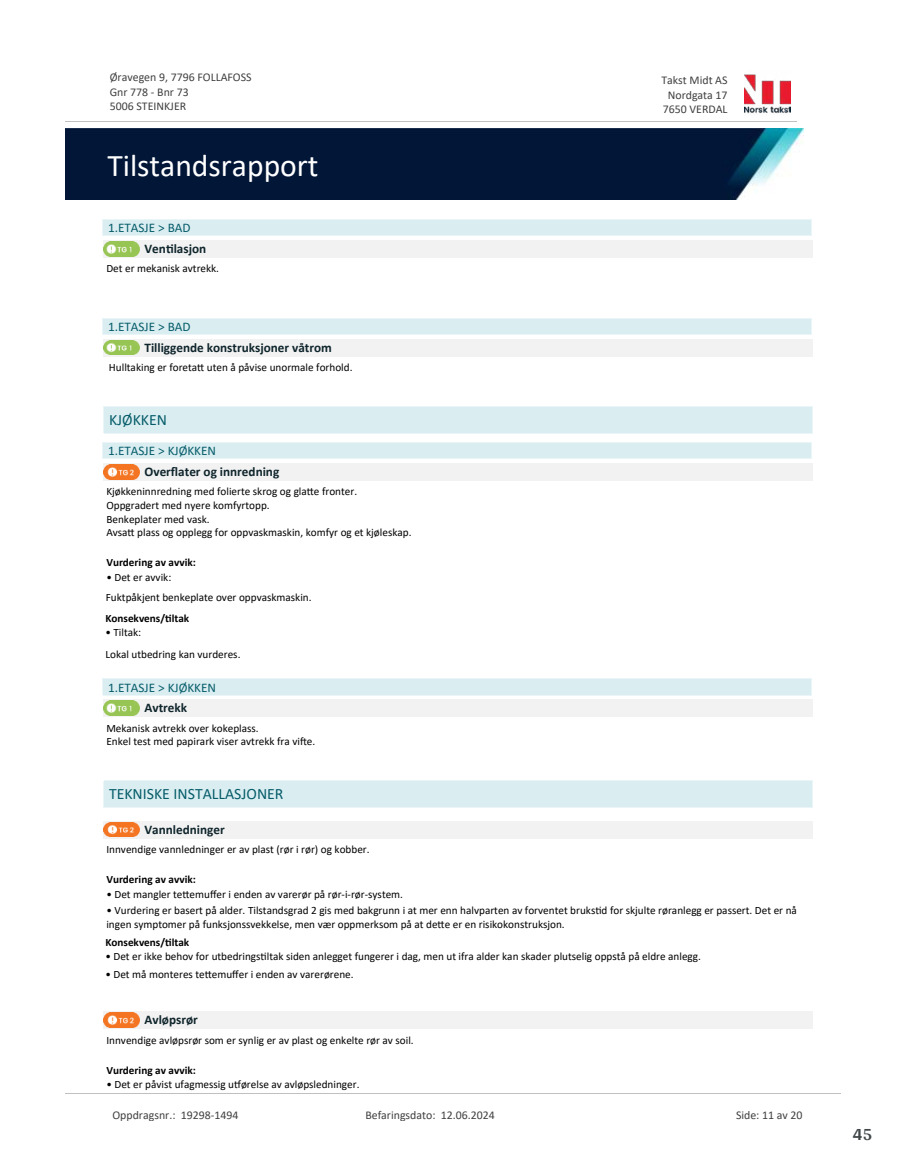
<style>
.page{position:relative;width:915px;height:1172px;background:#fff}
.page>*{position:absolute;margin:0;border:0;box-sizing:border-box;transform-origin:0 0}
.t1{font:31.65px "Calibri";color:#fff}
.t2{font:700 18px "Arya";color:#414749}
.t3{font:15.75px "Calibri";color:#065c69}
.t4{font:700 13.2px "Calibri";color:#0f252c}
.t5{font:13.2px "Calibri";color:#065c69}
.t6{font:11.85px/14.5px "Calibri";color:#404040}
.t7{font:11.25px/13.6px "Calibri";color:#000}
.t8{font:700 11.25px "Calibri";color:#000}
</style>
<div class="page">
<div style="left:104px;top:240px;width:708px;height:17px;background:#f2f2f2"></div>
<svg style="left:107px;top:256px;width:29px;height:1px"></svg>
<img style="left:104px;top:241px;width:35px;height:15px">
<div style="left:103px;top:219px;width:708px;height:16px;background:#daeef2"></div>
<hr style="left:103px;top:219px;width:708px;height:1px;background:#eaf5f7">
<hr style="left:103px;top:235px;width:708px;height:1px;background:#eaf5f7">
<div style="left:104px;top:339px;width:708px;height:18px;background:#f2f2f2"></div>
<img style="left:104px;top:340px;width:35px;height:15px">
<div style="left:103px;top:319px;width:708px;height:16px;background:#daeef2"></div>
<hr style="left:103px;top:318px;width:708px;height:1px;background:#eaf5f7">
<hr style="left:103px;top:335px;width:708px;height:1px;background:#eaf5f7">
<div style="left:104px;top:407px;width:708px;height:26px;background:#daeef2"></div>
<hr style="left:104px;top:406px;width:708px;height:1px;background:#eaf5f7">
<hr style="left:104px;top:433px;width:708px;height:1px;background:#eaf5f7">
<div style="left:104px;top:464px;width:708px;height:17px;background:#f2f2f2"></div>
<svg style="left:107px;top:464px;width:29px;height:16px"></svg>
<img style="left:104px;top:465px;width:35px;height:14px">
<div style="left:103px;top:443px;width:708px;height:16px;background:#daeef2"></div>
<hr style="left:103px;top:443px;width:708px;height:1px;background:#eaf5f7">
<hr style="left:103px;top:459px;width:708px;height:1px;background:#eaf5f7">
<div style="left:104px;top:700px;width:708px;height:17px;background:#f2f2f2"></div>
<svg style="left:107px;top:700px;width:29px;height:16px"></svg>
<img style="left:104px;top:701px;width:35px;height:14px">
<div style="left:103px;top:679px;width:708px;height:16px;background:#daeef2"></div>
<hr style="left:103px;top:679px;width:708px;height:1px;background:#eaf5f7">
<hr style="left:103px;top:695px;width:708px;height:1px;background:#eaf5f7">
<div style="left:104px;top:781px;width:708px;height:26px;background:#daeef2"></div>
<hr style="left:104px;top:780px;width:708px;height:1px;background:#eaf5f7">
<hr style="left:104px;top:807px;width:708px;height:1px;background:#eaf5f7">
<div style="left:104px;top:822px;width:708px;height:17px;background:#f2f2f2"></div>
<img style="left:104px;top:822px;width:35px;height:15px">
<div style="left:104px;top:1012px;width:708px;height:17px;background:#f2f2f2"></div>
<svg style="left:107px;top:1012px;width:29px;height:16px"></svg>
<img style="left:104px;top:1013px;width:35px;height:14px">
<img style="left:744px;top:74px;width:46px;height:40px">
<hr style="left:65px;top:121px;width:731px;height:1px;background:#c0c0c0">
<img style="left:65px;top:129px;width:738px;height:71px">
<hr style="left:65px;top:1093px;width:775px;height:1px;background:#c0c0c0">
<p class="t6" style="left:110px;top:70px;width:143px">Øravegen 9, 7796 FOLLAFOSS<br>Gnr 778 - Bnr 73<br>5006 STEINKJER</p>
<p class="t6" style="left:661px;top:73px;width:68px">Takst Midt AS</p>
<p class="t6" style="left:667px;top:87px;width:61px">Nordgata 17</p>
<p class="t6" style="left:662px;top:102px;width:66px">7650 VERDAL</p>
<h1 class="t1" style="left:107px;top:143px;width:213px">Tilstandsrapport</h1>
<p class="t5" style="left:108px;top:218px;width:84px">1.ETASJE &gt; BAD</p>
<p class="t4" style="left:144px;top:239px;width:63px">Ven琀椀lasjon</p>
<p class="t7" style="left:106px;top:261px;width:114px">Det er mekanisk avtrekk.</p>
<p class="t5" style="left:108px;top:318px;width:84px">1.ETASJE &gt; BAD</p>
<p class="t4" style="left:144px;top:338px;width:189px">Tilliggende konstruksjoner våtrom</p>
<p class="t7" style="left:109px;top:360px;width:245px">Hulltaking er foreta琀琀 uten å påvise unormale forhold.</p>
<h3 class="t3" style="left:109px;top:409px;width:60px">KJØKKEN</h3>
<p class="t5" style="left:108px;top:442px;width:109px">1.ETASJE &gt; KJØKKEN</p>
<p class="t4" style="left:144px;top:462px;width:136px">Over昀氀ater og innredning</p>
<p class="t7" style="left:106px;top:484px;width:306px">Kjøkkeninnredning med folierte skrog og gla琀琀e fronter.<br>Oppgradert med nyere komfyrtopp.<br>Benkeplater med vask.<br>Avsa琀琀 plass og opplegg for oppvaskmaskin, komfyr og et kjøleskap.</p>
<p class="t8" style="left:106px;top:555px;width:91px">Vurdering av avvik:</p>
<p class="t7" style="left:106px;top:566px;width:207px;line-height:20.7px">• Det er avvik:<br>Fuktpåkjent benkeplate over oppvaskmaskin.</p>
<p class="t8" style="left:105px;top:610px;width:85px">Konsekvens/琀椀ltak</p>
<p class="t7" style="left:105px;top:621px;width:136px;line-height:21.8px">• Tiltak:<br>Lokal utbedring kan vurderes.</p>
<p class="t5" style="left:108px;top:678px;width:109px">1.ETASJE &gt; KJØKKEN</p>
<p class="t4" style="left:144px;top:699px;width:44px">Avtrekk</p>
<p class="t7" style="left:106px;top:721px;width:210px">Mekanisk avtrekk over kokeplass.<br>Enkel test med papirark viser avtrekk fra vi昀琀e.</p>
<h3 class="t3" style="left:109px;top:783px;width:176px">TEKNISKE INSTALLASJONER</h3>
<p class="t4" style="left:144px;top:820px;width:82px">Vannledninger</p>
<p class="t7" style="left:106px;top:842px;width:265px">Innvendige vannledninger er av plast (rør i rør) og kobber.</p>
<p class="t8" style="left:106px;top:871px;width:91px">Vurdering av avvik:</p>
<p class="t7" style="left:106px;top:887px;width:298px">• Det mangler te琀琀emu昀昀er i enden av varerør på rør-i-rør-system.</p>
<p class="t7" style="left:106px;top:903px;width:691px">• Vurdering er basert på alder. Tilstandsgrad 2 gis med bakgrunn i at mer enn halvparten av forventet bruks琀椀d for skjulte røranlegg er passert. Det er nå ingen symptomer på funksjonssvekkelse, men vær oppmerksom på at de琀琀e er en risikokonstruksjon.</p>
<p class="t8" style="left:105px;top:934px;width:85px">Konsekvens/琀椀ltak</p>
<p class="t7" style="left:105px;top:949px;width:597px">• Det er ikke behov for utbedrings琀椀ltak siden anlegget fungerer i dag, men ut ifra alder kan skader plutselig oppstå på eldre anlegg.</p>
<p class="t7" style="left:105px;top:967px;width:250px">• Det må monteres te琀琀emu昀昀er i enden av varerørene.</p>
<p class="t4" style="left:144px;top:1011px;width:55px">Avløpsrør</p>
<p class="t7" style="left:106px;top:1033px;width:309px">Innvendige avløpsrør som er synlig er av plast og enkelte rør av soil.</p>
<p class="t8" style="left:106px;top:1062px;width:91px">Vurdering av avvik:</p>
<p class="t7" style="left:106px;top:1077px;width:254px">• Det er påvist ufagmessig u琀昀ørelse av avløpsledninger.</p>
<p class="t6" style="left:112px;top:1107px;width:127px">Oppdragsnr.: 19298-1494</p>
<p class="t6" style="left:365px;top:1107px;width:131px">Befaringsdato: 12.06.2024</p>
<p class="t6" style="left:735px;top:1107px;width:68px">Side: 11 av 20</p>
<h2 class="t2" style="left:852px;top:1123px;width:21px">45</h2>
</div>
